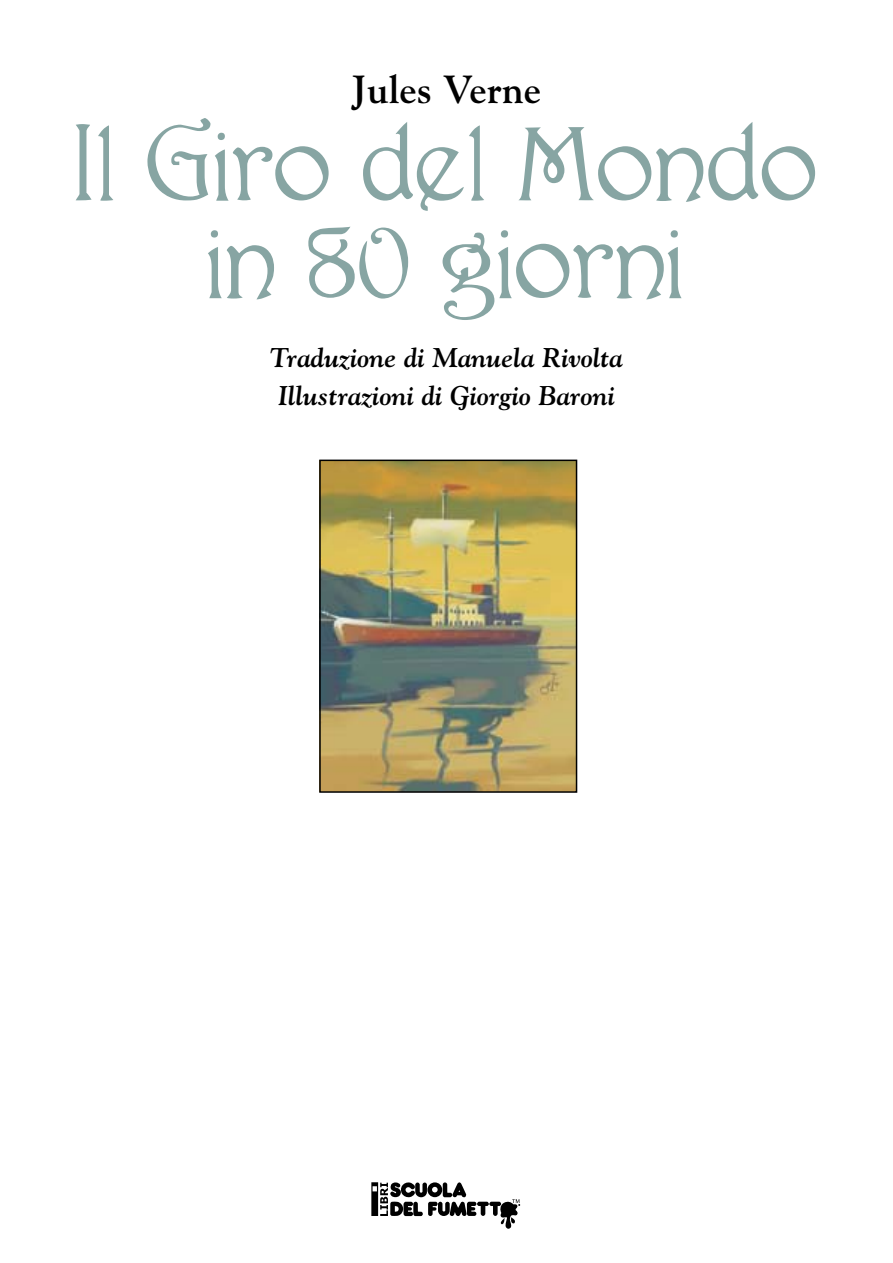
<style>
.page{position:relative;width:893px;height:1263px;background:#fff}
.page>*{position:absolute;margin:0;border:0;box-sizing:border-box;transform-origin:0 0}
.t1{font:112.5px/97.5px "Harrington";color:#87a5a3;text-align:center}
.t2{font:700 39px "Goudy";color:#000}
.t3{font:italic 700 27px/37.5px "Goudy";color:#000}
</style>
<div class="page">
<svg style="left:371px;top:1182px;width:149px;height:47px"></svg>
<img style="left:322px;top:463px;width:252px;height:327px">
<div style="left:319px;top:460px;width:258px;height:333px;border:2px solid #000"></div>
<h2 class="t2" style="left:352px;top:65px;width:191px">Jules Verne</h2>
<h1 class="t1" style="left:74px;top:122px;width:746px">Il Giro del Mondo in 80 giorni</h1>
<p class="t3" style="left:270px;top:338px;width:355px">Traduzione di Manuela Rivolta<br>Illustrazioni di Giorgio Baroni</p>
</div>
